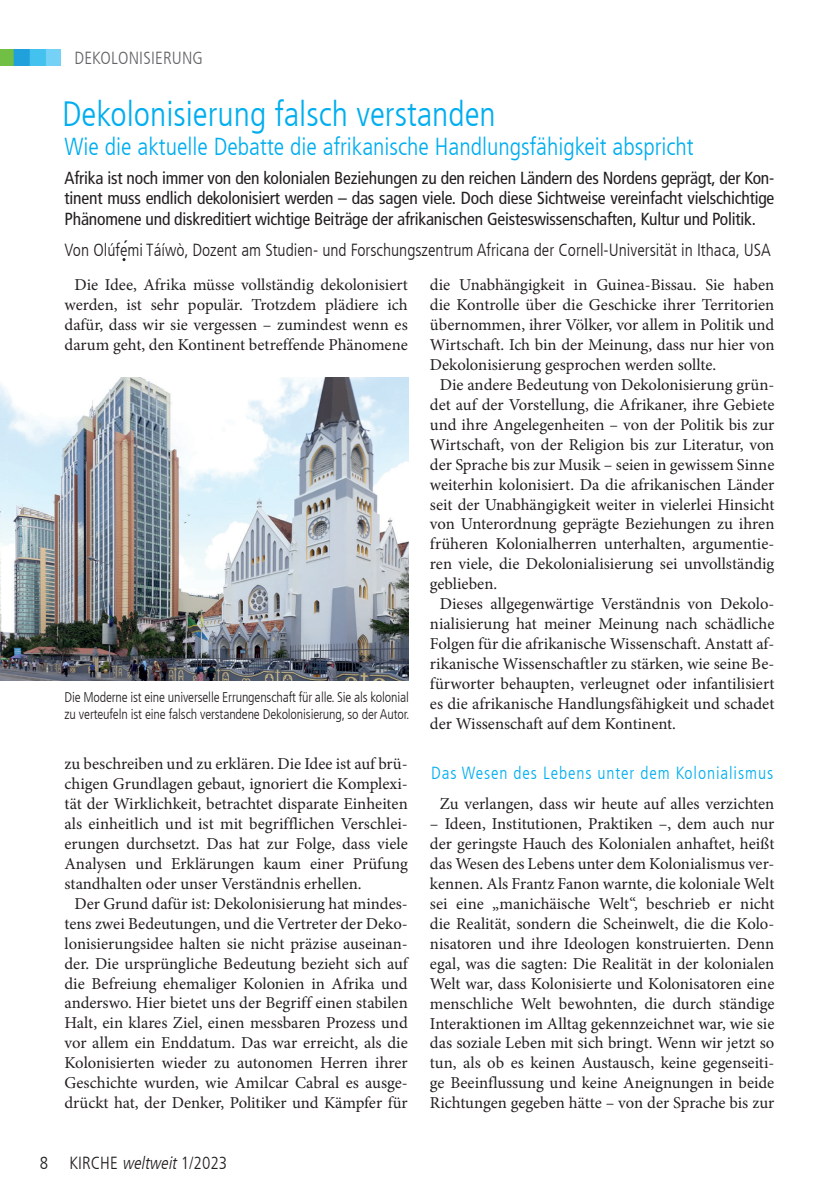
<style>
.page{position:relative;width:834px;height:1191px;background:#fff}
.page>*{position:absolute;margin:0;border:0;box-sizing:border-box;transform-origin:0 0}
.t1{font:300 condensed 35px "Frutiger LT";color:#00aeef}
.t2{font:300 condensed 24.5px "Frutiger LT";color:#00aeef}
.t3{font:condensed 17.5px/20.1px "Frutiger LT";letter-spacing:-.01em;color:#231f20;text-align:justify}
.t4{font:300 condensed 17.5px "Frutiger LT";color:#231f20}
.t5{font:300 condensed 17.5px "Frutiger LT";letter-spacing:.05em;color:#00aeef}
.t6{font:300 condensed 17.5px "Frutiger LT";letter-spacing:.01em;color:#636366}
.t7{font:16.62px/19.9px "Minion Pro";color:#231f20;text-align:center}
.t8{font:300 condensed 14px/16.8px "Frutiger LT";letter-spacing:-.01em;color:#231f20}
.s1{font-family:"Arial";font-weight:400;font-stretch:normal}
.s2{font-style:italic}
</style>
<div class="page">
<img style="left:0;top:50px;width:61px;height:15px">
<img style="left:0;top:378px;width:409px;height:302px">
<p class="t6" style="left:74px;top:48px;width:130px">DEKOLONISIERUNG</p>
<h1 class="t1" style="left:62px;top:94px;width:435px">Dekolonisierung falsch verstanden</h1>
<p class="t3" style="left:64px;top:168px;width:711px">Afrika ist noch immer von den kolonialen Beziehungen zu den reichen Ländern des Nordens geprägt, der Kon&shy;tinent muss endlich dekolonisiert werden – das sagen viele. Doch diese Sichtweise vereinfacht vielschichtige Phänomene und diskreditiert wichtige Beiträge der afrikanischen Geisteswissenschaften, Kultur und Politik.</p>
<h2 class="t2" style="left:64px;top:132px;width:630px">Wie die aktuelle Debatte die afrikanische Handlungsfähigkeit abspricht</h2>
<p class="t4" style="left:64px;top:240px;width:707px">Von Olúfe<span class="s1">́</span>mi Táíwò, Dozent am Studien- und Forschungszentrum Africana der Cornell-Universität in Ithaca, USA</p>
<p class="t7" style="left:64px;top:275px;width:345px">Die Idee, Afrika müsse vollständig dekolonisiert werden, ist sehr populär. Trotzdem plädiere ich dafür, dass wir sie vergessen – zumindest wenn es darum geht, den Kontinent betreffende Phänomene</p>
<p class="t8" style="left:64px;top:689px;width:346px">Die Moderne ist eine universelle Errungenschaft für alle. Sie als kolonial zu verteufeln ist eine falsch verstandene Dekolonisierung, so der Autor.</p>
<p class="t7" style="left:64px;top:753px;width:344px">zu beschreiben und zu erklären. Die Idee ist auf brü-</p>
<p class="t7" style="left:64px;top:773px;width:345px">chigen Grundlagen gebaut, ignoriert die Komplexi-</p>
<p class="t7" style="left:64px;top:793px;width:345px">tät der Wirklichkeit, betrachtet disparate Einheiten</p>
<p class="t7" style="left:64px;top:813px;width:345px">als einheitlich und ist mit begrifflichen Verschlei-</p>
<p class="t7" style="left:64px;top:833px;width:344px">erungen durchsetzt. Das hat zur Folge, dass viele</p>
<p class="t7" style="left:64px;top:853px;width:345px">Analysen und Erklärungen kaum einer Prüfung</p>
<p class="t7" style="left:64px;top:873px;width:298px">standhalten oder unser Verständnis erhellen.</p>
<p class="t7" style="left:74px;top:893px;width:335px">Der Grund dafür ist: Dekolonisierung hat mindes-</p>
<p class="t7" style="left:64px;top:913px;width:344px">tens zwei Bedeutungen, und die Vertreter der Deko-</p>
<p class="t7" style="left:64px;top:933px;width:345px">lonisierungsidee halten sie nicht präzise auseinan-</p>
<p class="t7" style="left:64px;top:953px;width:345px">der. Die ursprüngliche Bedeutung bezieht sich auf</p>
<p class="t7" style="left:64px;top:973px;width:344px">die Befreiung ehemaliger Kolonien in Afrika und</p>
<p class="t7" style="left:64px;top:993px;width:345px">anderswo. Hier bietet uns der Begriff einen stabilen</p>
<p class="t7" style="left:64px;top:1013px;width:345px">Halt, ein klares Ziel, einen messbaren Prozess und</p>
<p class="t7" style="left:64px;top:1033px;width:345px">vor allem ein Enddatum. Das war erreicht, als die</p>
<p class="t7" style="left:64px;top:1053px;width:344px">Kolonisierten wieder zu autonomen Herren ihrer</p>
<p class="t7" style="left:64px;top:1073px;width:345px">Geschichte wurden, wie Amilcar Cabral es ausge-</p>
<p class="t7" style="left:64px;top:1093px;width:344px">drückt hat, der Denker, Politiker und Kämpfer für</p>
<p class="t4" style="left:40px;top:1153px;width:189px">8 KIRCHE <span class="s2">weltweit</span>1/2023</p>
<p class="t7" style="left:430px;top:275px;width:346px">die Unabhängigkeit in Guinea-Bissau. Sie haben</p>
<p class="t7" style="left:430px;top:295px;width:346px">die Kontrolle über die Geschicke ihrer Territorien</p>
<p class="t7" style="left:430px;top:315px;width:346px">übernommen, ihrer Völker, vor allem in Politik und</p>
<p class="t7" style="left:430px;top:335px;width:346px">Wirtschaft. Ich bin der Meinung, dass nur hier von</p>
<p class="t7" style="left:430px;top:354px;width:288px">Dekolonisierung gesprochen werden sollte.</p>
<p class="t7" style="left:440px;top:374px;width:336px">Die andere Bedeutung von Dekolonisierung grün-</p>
<p class="t7" style="left:430px;top:394px;width:346px">det auf der Vorstellung, die Afrikaner, ihre Gebiete</p>
<p class="t7" style="left:430px;top:414px;width:346px">und ihre Angelegenheiten – von der Politik bis zur</p>
<p class="t7" style="left:430px;top:434px;width:346px">Wirtschaft, von der Religion bis zur Literatur, von</p>
<p class="t7" style="left:430px;top:454px;width:346px">der Sprache bis zur Musik – seien in gewissem Sinne</p>
<p class="t7" style="left:430px;top:474px;width:346px">weiterhin kolonisiert. Da die afrikanischen Länder</p>
<p class="t7" style="left:430px;top:494px;width:346px">seit der Unabhängigkeit weiter in vielerlei Hinsicht</p>
<p class="t7" style="left:430px;top:514px;width:346px">von Unterordnung geprägte Beziehungen zu ihren</p>
<p class="t7" style="left:430px;top:534px;width:346px">früheren Kolonialherren unterhalten, argumentie-</p>
<p class="t7" style="left:430px;top:554px;width:346px">ren viele, die Dekolonialisierung sei unvollständig</p>
<p class="t7" style="left:430px;top:574px;width:69px">geblieben.</p>
<p class="t7" style="left:440px;top:594px;width:336px">Dieses allgegenwärtige Verständnis von Dekolo-</p>
<p class="t7" style="left:430px;top:614px;width:346px">nialisierung hat meiner Meinung nach schädliche</p>
<p class="t7" style="left:430px;top:634px;width:346px">Folgen für die afrikanische Wissenschaft. Anstatt af-</p>
<p class="t7" style="left:430px;top:654px;width:346px">rikanische Wissenschaftler zu stärken, wie seine Be-</p>
<p class="t7" style="left:430px;top:674px;width:346px">fürworter behaupten, verleugnet oder infantilisiert</p>
<p class="t7" style="left:430px;top:694px;width:346px">es die afrikanische Handlungsfähigkeit und schadet</p>
<p class="t7" style="left:430px;top:714px;width:247px">der Wissenschaft auf dem Kontinent.</p>
<p class="t5" style="left:431px;top:763px;width:343px">Das Wesen des Lebens unter dem Kolonialismus</p>
<p class="t7" style="left:440px;top:793px;width:336px">Zu verlangen, dass wir heute auf alles verzichten</p>
<p class="t7" style="left:430px;top:813px;width:346px;text-align:justify">– Ideen, Institutionen, Praktiken –, dem auch nur der geringste Hauch des Kolonialen anhaftet, heißt das Wesen des Lebens unter dem Kolonialismus ver&shy;kennen. Als Frantz Fanon warnte, die koloniale Welt sei eine „manichäische Welt“, beschrieb er nicht die Realität, sondern die Scheinwelt, die die Kolo&shy;nisatoren und ihre Ideologen konstruierten. Denn egal, was die sagten: Die Realität in der kolonialen Welt war, dass Kolonisierte und Kolonisatoren eine menschliche Welt bewohnten, die durch ständige Interaktionen im Alltag gekennzeichnet war, wie sie das soziale Leben mit sich bringt. Wenn wir jetzt so tun, als ob es keinen Austausch, keine gegenseiti&shy;ge Beeinflussung und keine Aneignungen in beide Richtungen gegeben hätte – von der Sprache bis zur</p>
</div>
